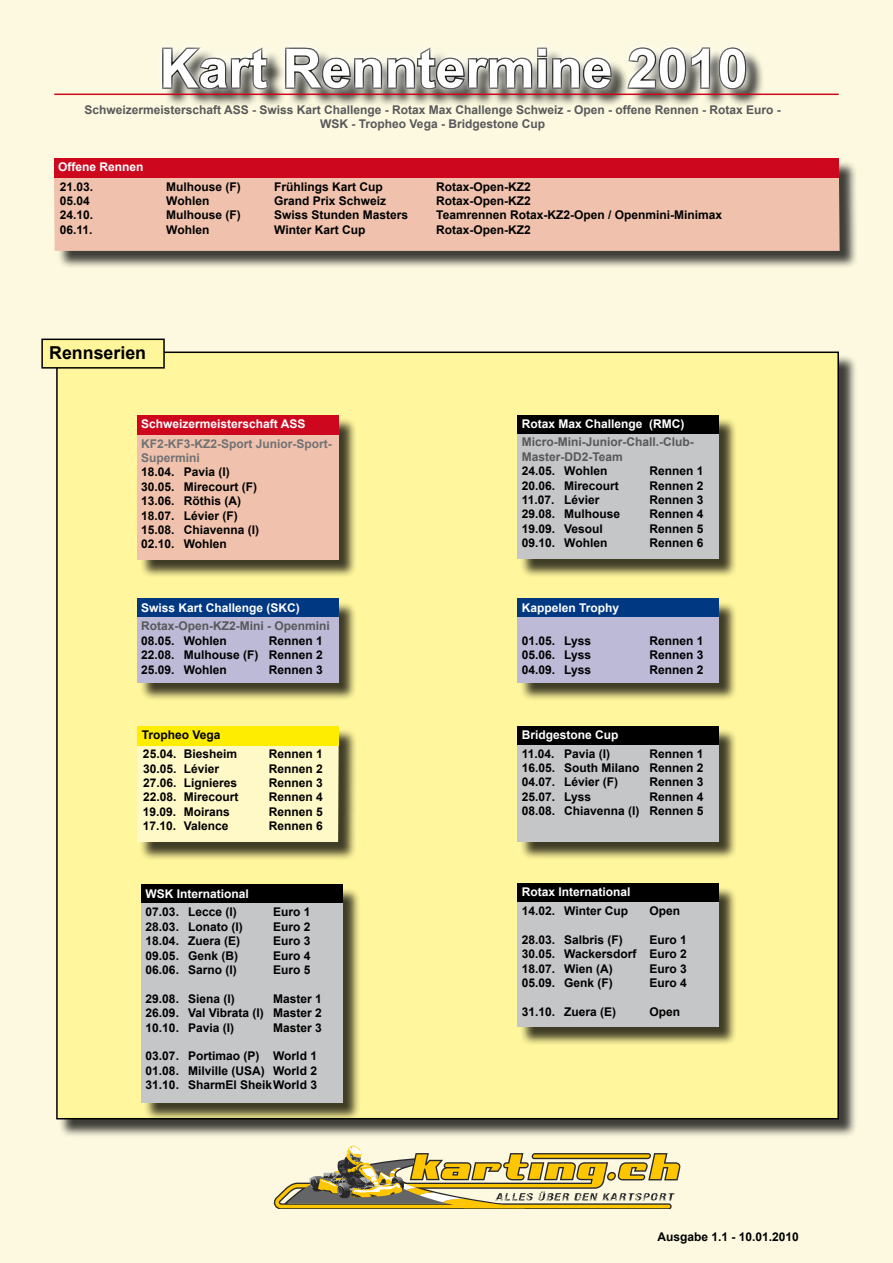
<style>
.page{position:relative;width:893px;height:1263px;background:#fcf9e0}
.page>*{position:absolute;margin:0;border:0;box-sizing:border-box;transform-origin:0 0}
.t1{font:700 54px "Arial";color:#fff}
.t2{font:700 17.85px "Arial";color:#000}
.t3{font:700 12px/14.4px "Arial";color:#000;text-align:justify}
.t4{font:700 12px/14.4px "Arial";color:#58585a}
.t5{font:700 12px "Arial";color:#fff}
.t6{font:700 12px/14.4px "Arial";color:#707173}
</style>
<div class="page">
<div style="left:80px;top:26px;width:783px;height:90px;background:#fff;opacity:.75"></div>
<div style="left:58px;top:354px;width:800px;height:784px;background:#000;opacity:.75"></div>
<div style="left:57px;top:352px;width:781px;height:767px;background:#fff69d"></div>
<div style="left:42px;top:339px;width:122px;height:29px;background:#fff59a"></div>
<div style="left:41px;top:339px;width:124px;height:30px;border:2px solid #000"></div>
<div style="left:56px;top:161px;width:802px;height:109px;background:#000;opacity:.75"></div>
<div style="left:54px;top:178px;width:786px;height:73px;background:#f0c2ad"></div>
<div style="left:54px;top:158px;width:785px;height:20px;background:#cd071e"></div>
<div style="left:139px;top:417px;width:218px;height:161px;background:#000;opacity:.75"></div>
<div style="left:137px;top:435px;width:201px;height:125px;background:#f0c2ad"></div>
<div style="left:137px;top:415px;width:201px;height:20px;background:#cd071e"></div>
<div style="left:139px;top:728px;width:218px;height:133px;background:#000;opacity:.75"></div>
<div style="left:137px;top:745px;width:202px;height:97px;background:#fff9c7"></div>
<div style="left:137px;top:726px;width:202px;height:19px;background:#ffed00"></div>
<div style="left:139px;top:601px;width:218px;height:100px;background:#000;opacity:.75"></div>
<div style="left:137px;top:617px;width:201px;height:65px;background:#bcbad6"></div>
<div style="left:137px;top:598px;width:201px;height:19px;background:#003882"></div>
<div style="left:520px;top:417px;width:217px;height:161px;background:#000;opacity:.75"></div>
<div style="left:517px;top:433px;width:202px;height:126px;background:#c5c6c8"></div>
<div style="left:517px;top:415px;width:202px;height:18px;background:#000"></div>
<div style="left:520px;top:728px;width:217px;height:132px;background:#000;opacity:.75"></div>
<div style="left:517px;top:744px;width:202px;height:98px;background:#c5c6c8"></div>
<div style="left:517px;top:726px;width:202px;height:18px;background:#000"></div>
<div style="left:520px;top:601px;width:217px;height:100px;background:#000;opacity:.75"></div>
<div style="left:517px;top:617px;width:202px;height:65px;background:#bcbad6"></div>
<div style="left:517px;top:598px;width:202px;height:19px;background:#003882"></div>
<div style="left:520px;top:886px;width:217px;height:159px;background:#000;opacity:.75"></div>
<div style="left:517px;top:902px;width:202px;height:125px;background:#c5c6c8"></div>
<div style="left:517px;top:883px;width:202px;height:19px;background:#000"></div>
<div style="left:144px;top:887px;width:217px;height:234px;background:#000;opacity:.75"></div>
<div style="left:141px;top:903px;width:201px;height:199px;background:#c5c6c8"></div>
<div style="left:141px;top:884px;width:201px;height:19px;background:#000"></div>
<hr style="left:55px;top:94px;width:783px;height:1px;background:#cd071e">
<svg style="left:273px;top:1145px;width:407px;height:64px"></svg>
<h1 class="t1" style="left:159px;top:33px;width:590px">Kart Renntermine 2010</h1>
<p class="t4" style="left:84px;top:103px;width:698px;text-align:center">Schweizermeisterschaft ASS - Swiss Kart Challenge - Rotax Max Challenge Schweiz - Open - offene Rennen - Rotax Euro -<br>WSK - Tropheo Vega - Bridgestone Cup</p>
<p class="t5" style="left:58px;top:159px;width:87px">Offene Rennen</p>
<p class="t3" style="left:60px;top:180px;width:35px">21.03.</p>
<p class="t3" style="left:166px;top:180px;width:76px">Mulhouse (F)</p>
<p class="t3" style="left:274px;top:180px;width:110px">Frühlings Kart Cup</p>
<p class="t3" style="left:436px;top:180px;width:96px">Rotax-Open-KZ2</p>
<p class="t3" style="left:60px;top:194px;width:32px">05.04</p>
<p class="t3" style="left:166px;top:194px;width:45px">Wohlen</p>
<p class="t3" style="left:274px;top:194px;width:114px">Grand Prix Schweiz</p>
<p class="t3" style="left:436px;top:194px;width:96px">Rotax-Open-KZ2</p>
<p class="t3" style="left:60px;top:208px;width:35px">24.10.</p>
<p class="t3" style="left:166px;top:208px;width:76px">Mulhouse (F)</p>
<p class="t3" style="left:274px;top:208px;width:136px">Swiss Stunden Masters</p>
<p class="t3" style="left:436px;top:208px;width:287px">Teamrennen Rotax-KZ2-Open / Openmini-Minimax</p>
<p class="t3" style="left:60px;top:223px;width:34px">06.11.</p>
<p class="t3" style="left:166px;top:223px;width:45px">Wohlen</p>
<p class="t3" style="left:274px;top:223px;width:93px">Winter Kart Cup</p>
<p class="t3" style="left:436px;top:223px;width:96px">Rotax-Open-KZ2</p>
<h2 class="t2" style="left:49px;top:341px;width:98px">Rennserien</h2>
<p class="t5" style="left:141px;top:415px;width:166px">Schweizermeisterschaft ASS</p>
<p class="t6" style="left:141px;top:437px;width:192px">KF2-KF3-KZ2-Sport Junior-Sport-<br>Supermini</p>
<p class="t3" style="left:141px;top:465px;width:119px;text-align:left">18.04. Pavia (I)<br>30.05. Mirecourt (F)<br>13.06. Röthis (A)<br>18.07. Lévier (F)<br>15.08. Chiavenna (I)<br>02.10. Wohlen</p>
<p class="t5" style="left:141px;top:599px;width:160px">Swiss Kart Challenge (SKC)</p>
<p class="t4" style="left:141px;top:619px;width:190px">Rotax-Open-KZ2-Mini - Openmini</p>
<p class="t3" style="left:141px;top:634px;width:87px">08.05. Wohlen</p>
<p class="t3" style="left:141px;top:634px;width:183px;text-indent:128px">Rennen 1<br>22.08. Mulhouse (F) Rennen 2<br>25.09. Wohlen</p>
<p class="t3" style="left:269px;top:662px;width:56px">Rennen 3</p>
<p class="t3" style="left:142px;top:728px;width:80px">Tropheo Vega</p>
<p class="t3" style="left:143px;top:747px;width:96px">25.04. Biesheim</p>
<p class="t3" style="left:269px;top:747px;width:56px">Rennen 1</p>
<p class="t3" style="left:143px;top:762px;width:78px">30.05. Lévier</p>
<p class="t3" style="left:269px;top:762px;width:56px">Rennen 2</p>
<p class="t3" style="left:143px;top:776px;width:96px">27.06. Lignieres</p>
<p class="t3" style="left:269px;top:776px;width:56px">Rennen 3</p>
<p class="t3" style="left:143px;top:790px;width:97px">22.08. Mirecourt</p>
<p class="t3" style="left:269px;top:790px;width:56px">Rennen 4</p>
<p class="t3" style="left:143px;top:805px;width:89px">19.09. Moirans</p>
<p class="t3" style="left:269px;top:805px;width:56px">Rennen 5</p>
<p class="t3" style="left:143px;top:819px;width:87px">17.10. Valence</p>
<p class="t3" style="left:269px;top:819px;width:56px">Rennen 6</p>
<p class="t5" style="left:146px;top:885px;width:105px">WSK International</p>
<p class="t3" style="left:146px;top:905px;width:93px">07.03. Lecce (I)</p>
<p class="t3" style="left:273px;top:905px;width:39px">Euro 1</p>
<p class="t3" style="left:146px;top:920px;width:99px">28.03. Lonato (I)</p>
<p class="t3" style="left:273px;top:920px;width:39px">Euro 2</p>
<p class="t3" style="left:146px;top:934px;width:96px">18.04. Zuera (E)</p>
<p class="t3" style="left:273px;top:934px;width:39px">Euro 3</p>
<p class="t3" style="left:146px;top:948px;width:94px">09.05. Genk (B)</p>
<p class="t3" style="left:273px;top:948px;width:39px">Euro 4</p>
<p class="t3" style="left:146px;top:963px;width:93px">06.06. Sarno (I)</p>
<p class="t3" style="left:273px;top:963px;width:39px">Euro 5</p>
<p class="t3" style="left:146px;top:992px;width:91px">29.08. Siena (I)</p>
<p class="t3" style="left:146px;top:992px;width:178px;text-indent:128px">Master 1<br>26.09. Val Vibrata (I) Master 2<br>10.10. Pavia (I)</p>
<p class="t3" style="left:273px;top:1020px;width:50px">Master 3</p>
<p class="t3" style="left:146px;top:1049px;width:173px">03.07. Portimao (P) World 1<br>01.08. Milville (USA) World 2<br>31.10. SharmEl SheikWorld 3</p>
<p class="t5" style="left:522px;top:415px;width:164px">Rotax Max Challenge (RMC)</p>
<p class="t4" style="left:522px;top:435px;width:173px">Micro-Mini-Junior-Chall.-Club-<br>Master-DD2-Team</p>
<p class="t3" style="left:522px;top:464px;width:87px">24.05. Wohlen</p>
<p class="t3" style="left:649px;top:464px;width:56px">Rennen 1</p>
<p class="t3" style="left:522px;top:479px;width:99px">20.06. Mirecourt</p>
<p class="t3" style="left:649px;top:479px;width:56px">Rennen 2</p>
<p class="t3" style="left:522px;top:493px;width:79px">11.07. Lévier</p>
<p class="t3" style="left:649px;top:493px;width:56px">Rennen 3</p>
<p class="t3" style="left:522px;top:507px;width:100px">29.08. Mulhouse</p>
<p class="t3" style="left:649px;top:507px;width:56px">Rennen 4</p>
<p class="t3" style="left:522px;top:522px;width:83px">19.09. Vesoul</p>
<p class="t3" style="left:649px;top:522px;width:56px">Rennen 5</p>
<p class="t3" style="left:522px;top:536px;width:87px">09.10. Wohlen</p>
<p class="t3" style="left:649px;top:536px;width:56px">Rennen 6</p>
<p class="t5" style="left:522px;top:599px;width:99px">Kappelen Trophy</p>
<p class="t3" style="left:522px;top:634px;width:71px">01.05. Lyss</p>
<p class="t3" style="left:649px;top:634px;width:56px">Rennen 1</p>
<p class="t3" style="left:522px;top:648px;width:71px">05.06. Lyss</p>
<p class="t3" style="left:649px;top:648px;width:56px">Rennen 3</p>
<p class="t3" style="left:522px;top:662px;width:71px">04.09. Lyss</p>
<p class="t3" style="left:649px;top:662px;width:56px">Rennen 2</p>
<p class="t5" style="left:522px;top:727px;width:98px">Bridgestone Cup</p>
<p class="t3" style="left:522px;top:746px;width:90px">11.04. Pavia (I)</p>
<p class="t3" style="left:522px;top:746px;width:183px;text-indent:128px">Rennen 1<br>16.05. South Milano Rennen 2<br>04.07. Lévier (F)</p>
<p class="t3" style="left:649px;top:775px;width:56px">Rennen 3</p>
<p class="t3" style="left:522px;top:790px;width:71px">25.07. Lyss</p>
<p class="t3" style="left:522px;top:790px;width:183px;text-align:right">Rennen 4<br>08.08. Chiavenna (I) Rennen 5</p>
<p class="t5" style="left:522px;top:884px;width:110px">Rotax International</p>
<p class="t3" style="left:522px;top:904px;width:108px">14.02. Winter Cup</p>
<p class="t3" style="left:649px;top:904px;width:32px">Open</p>
<p class="t3" style="left:522px;top:933px;width:103px">28.03. Salbris (F)</p>
<p class="t3" style="left:522px;top:933px;width:166px;text-indent:128px">Euro 1<br>30.05. Wackersdorf Euro 2<br>18.07. Wien (A)</p>
<p class="t3" style="left:649px;top:962px;width:39px">Euro 3</p>
<p class="t3" style="left:522px;top:976px;width:93px">05.09. Genk (F)</p>
<p class="t3" style="left:649px;top:976px;width:39px">Euro 4</p>
<p class="t3" style="left:522px;top:1005px;width:96px">31.10. Zuera (E)</p>
<p class="t3" style="left:649px;top:1005px;width:32px">Open</p>
<p class="t3" style="left:657px;top:1230px;width:143px">Ausgabe 1.1 - 10.01.2010</p>
</div>
